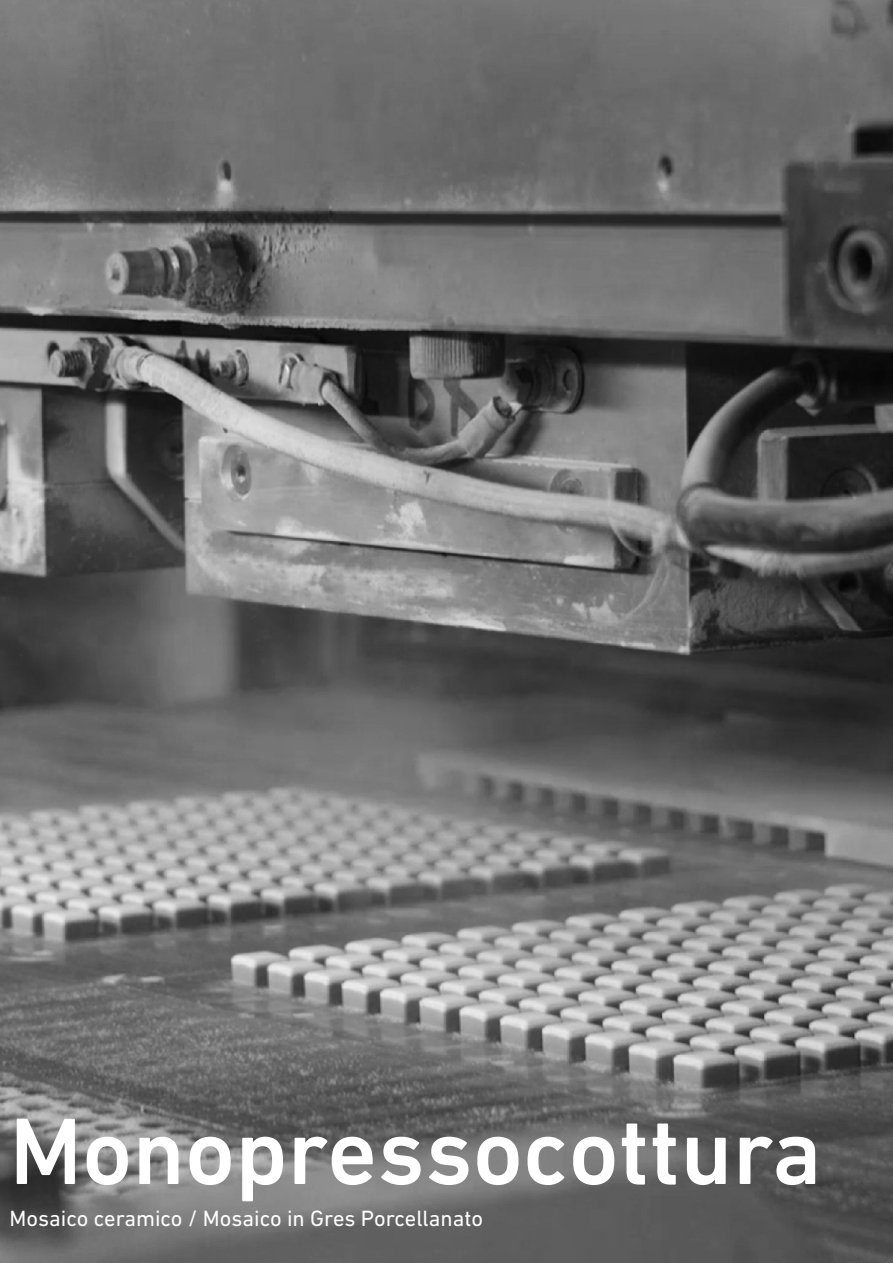
<style>
.page{position:relative;width:893px;height:1263px;background:#fff}
.page>*{position:absolute;margin:0;border:0;box-sizing:border-box;transform-origin:0 0}
.t1{font:500 96px "DIN Next LT Pro";color:#fff}
.t2{font:700 90px "DIN Next LT Pro";letter-spacing:.02em;color:#fff}
.t3{font:22.5px "DIN Next LT Pro";color:#fff}
</style>
<div class="page">
<img style="left:0;top:0;width:893px;height:1263px">
<h2 class="t2" style="left:36px;top:1093px;width:799px">Monopressocottura</h2>
<h1 class="t1" style="left:10px;top:1113px;width:814px">Monopressocottura</h1>
<p class="t3" style="left:10px;top:1207px;width:475px">Mosaico ceramico / Mosaico in Gres Porcellanato</p>
</div>
